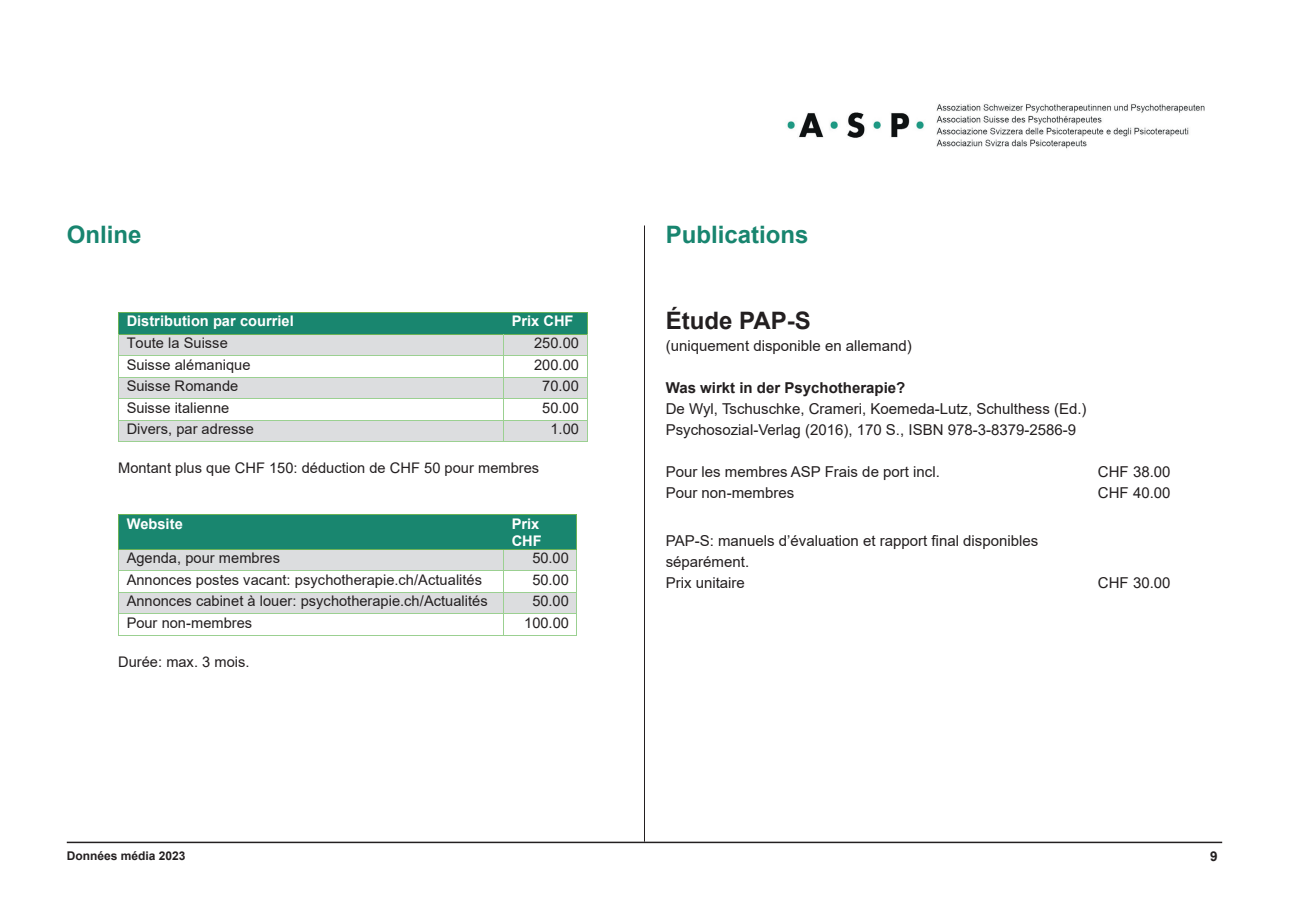
<style>
.page{position:relative;width:1289px;height:919px;background:#fff}
.page>*{position:absolute;margin:0;border:0;box-sizing:border-box;transform-origin:0 0}
.t1{font:700 24px "Arial";color:#18856f}
.t2{font:700 24px "Arial";color:#231f20}
.t3{font:15px/21px "Arial";color:#231f20}
.t4{font:700 15px "Arial";color:#231f20}
.t5{font:14.7px "Arial";color:#231f20}
.t6{font:700 14.7px/17px "Arial";color:#fff}
.t7{font:700 13.5px "Arial";color:#231f20}
.t8{font:700 12px "Arial";color:#231f20}
</style>
<div class="page">
<img style="left:787px;top:104px;width:418px;height:45px">
<hr style="left:67px;top:841px;width:1155px;height:2px;background:#231f20">
<div style="left:119px;top:313px;width:385px;height:20px;background:#19866f"></div>
<div style="left:504px;top:313px;width:82px;height:20px;background:#19866f"></div>
<hr style="left:119px;top:312px;width:384px;height:1px;background:#6cb256">
<hr style="left:504px;top:312px;width:82px;height:1px;background:#6cb256">
<div style="left:119px;top:334px;width:384px;height:21px;background:#dcdddf"></div>
<div style="left:504px;top:334px;width:82px;height:21px;background:#dcdddf"></div>
<hr style="left:119px;top:333px;width:384px;height:1px;background:#6cb256">
<hr style="left:504px;top:333px;width:82px;height:1px;background:#6cb256">
<hr style="left:119px;top:355px;width:384px;height:1px;background:#9bd091">
<hr style="left:504px;top:355px;width:82px;height:1px;background:#9bd091">
<div style="left:119px;top:377px;width:384px;height:21px;background:#dcdddf"></div>
<div style="left:504px;top:377px;width:82px;height:21px;background:#dcdddf"></div>
<hr style="left:119px;top:376px;width:384px;height:1px;background:#9bd091">
<hr style="left:504px;top:376px;width:82px;height:1px;background:#9bd091">
<hr style="left:119px;top:398px;width:384px;height:1px;background:#9bd091">
<hr style="left:504px;top:398px;width:82px;height:1px;background:#9bd091">
<div style="left:119px;top:420px;width:384px;height:21px;background:#dcdddf"></div>
<div style="left:504px;top:420px;width:82px;height:21px;background:#dcdddf"></div>
<hr style="left:119px;top:420px;width:384px;height:1px;background:#9bd091">
<hr style="left:504px;top:420px;width:82px;height:1px;background:#9bd091">
<svg style="left:118px;top:312px;width:1px;height:130px"></svg>
<hr style="left:119px;top:441px;width:384px;height:1px;background:#9bd091">
<svg style="left:503px;top:333px;width:2px;height:109px"></svg>
<hr style="left:504px;top:441px;width:82px;height:1px;background:#9bd091">
<svg style="left:586px;top:312px;width:1px;height:130px"></svg>
<div style="left:119px;top:515px;width:385px;height:34px;background:#19866f"></div>
<div style="left:504px;top:515px;width:73px;height:34px;background:#19866f"></div>
<hr style="left:119px;top:514px;width:384px;height:1px;background:#6cb256">
<hr style="left:504px;top:514px;width:72px;height:1px;background:#6cb256">
<hr style="left:118px;top:515px;width:1px;height:34px;background:#6cb256">
<hr style="left:576px;top:515px;width:1px;height:34px;background:#6cb256">
<div style="left:119px;top:549px;width:384px;height:21px;background:#dcdddf"></div>
<div style="left:504px;top:549px;width:73px;height:21px;background:#dcdddf"></div>
<hr style="left:119px;top:549px;width:384px;height:1px;background:#6cb256">
<hr style="left:504px;top:549px;width:72px;height:1px;background:#6cb256">
<hr style="left:119px;top:570px;width:384px;height:1px;background:#9bd091">
<hr style="left:504px;top:570px;width:72px;height:1px;background:#9bd091">
<div style="left:119px;top:592px;width:384px;height:21px;background:#dcdddf"></div>
<div style="left:504px;top:592px;width:73px;height:21px;background:#dcdddf"></div>
<hr style="left:119px;top:592px;width:384px;height:1px;background:#9bd091">
<hr style="left:504px;top:592px;width:72px;height:1px;background:#9bd091">
<hr style="left:119px;top:613px;width:384px;height:1px;background:#9bd091">
<hr style="left:504px;top:613px;width:72px;height:1px;background:#9bd091">
<svg style="left:118px;top:549px;width:1px;height:87px"></svg>
<hr style="left:119px;top:635px;width:384px;height:1px;background:#9bd091">
<svg style="left:503px;top:549px;width:1px;height:87px"></svg>
<hr style="left:504px;top:635px;width:72px;height:1px;background:#9bd091">
<svg style="left:576px;top:549px;width:1px;height:87px"></svg>
<hr style="left:644px;top:225px;width:1px;height:616px;background:#231f20">
<h1 class="t1" style="left:67px;top:217px;width:76px">Online</h1>
<p class="t6" style="left:127px;top:313px;width:169px">Distribution par courriel</p>
<p class="t6" style="left:511px;top:313px;width:63px">Prix CHF</p>
<p class="t5" style="left:127px;top:332px;width:103px">Toute la Suisse</p>
<p class="t5" style="left:534px;top:332px;width:46px">250.00</p>
<p class="t5" style="left:127px;top:354px;width:125px">Suisse alémanique</p>
<p class="t5" style="left:534px;top:354px;width:46px">200.00</p>
<p class="t5" style="left:127px;top:376px;width:113px">Suisse Romande</p>
<p class="t5" style="left:542px;top:376px;width:38px">70.00</p>
<p class="t5" style="left:127px;top:397px;width:104px">Suisse italienne</p>
<p class="t5" style="left:542px;top:397px;width:38px">50.00</p>
<p class="t5" style="left:127px;top:419px;width:129px">Divers, par adresse</p>
<p class="t5" style="left:550px;top:419px;width:30px">1.00</p>
<p class="t5" style="left:118px;top:458px;width:422px">Montant plus que CHF 150: déduction de CHF 50 pour membres</p>
<p class="t6" style="left:127px;top:515px;width:58px">Website</p>
<p class="t6" style="left:511px;top:515px;width:32px">Prix<br>CHF</p>
<p class="t5" style="left:127px;top:548px;width:155px">Agenda, pour membres</p>
<p class="t5" style="left:532px;top:548px;width:38px">50.00</p>
<p class="t5" style="left:127px;top:569px;width:357px">Annonces postes vacant: psychotherapie.ch/Actualités</p>
<p class="t5" style="left:532px;top:569px;width:38px">50.00</p>
<p class="t5" style="left:127px;top:591px;width:362px">Annonces cabinet à louer: psychotherapie.ch/Actualités</p>
<p class="t5" style="left:532px;top:591px;width:38px">50.00</p>
<p class="t5" style="left:127px;top:612px;width:127px">Pour non-membres</p>
<p class="t5" style="left:524px;top:612px;width:46px">100.00</p>
<p class="t5" style="left:118px;top:652px;width:133px">Durée: max. 3 mois.</p>
<h1 class="t1" style="left:665px;top:217px;width:144px">Publications</h1>
<h1 class="t2" style="left:665px;top:304px;width:146px">Étude PAP-S</h1>
<p class="t3" style="left:665px;top:334px;width:247px">(uniquement disponible en allemand)</p>
<p class="t4" style="left:665px;top:376px;width:241px">Was wirkt in der Psychotherapie?</p>
<p class="t3" style="left:665px;top:397px;width:422px">De Wyl, Tschuschke, Crameri, Koemeda-Lutz, Schulthess (Ed.)<br>Psychosozial-Verlag (2016), 170 S., ISBN 978-3-8379-2586-9</p>
<p class="t3" style="left:665px;top:460px;width:275px">Pour les membres ASP Frais de port incl.</p>
<p class="t3" style="left:1097px;top:460px;width:74px">CHF 38.00</p>
<p class="t3" style="left:665px;top:481px;width:130px">Pour non-membres</p>
<p class="t3" style="left:1097px;top:481px;width:74px">CHF 40.00</p>
<p class="t3" style="left:665px;top:529px;width:374px">PAP-S: manuels d’évaluation et rapport final disponibles séparément.<br>Prix unitaire</p>
<p class="t3" style="left:1097px;top:571px;width:74px">CHF 30.00</p>
<p class="t8" style="left:67px;top:846px;width:120px">Données média 2023</p>
<p class="t7" style="left:1210px;top:846px;width:9px">9</p>
</div>
